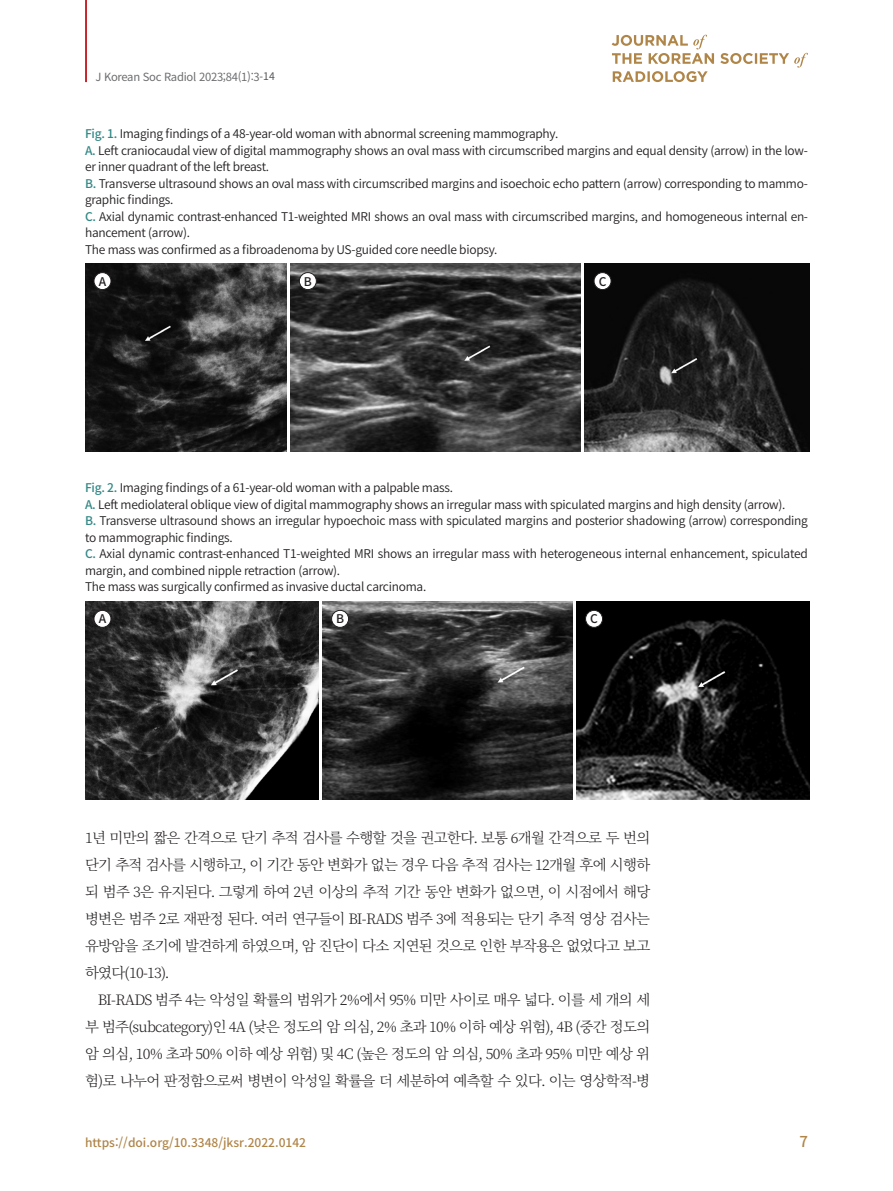
<style>
.page{position:relative;width:893px;height:1191px;background:#fff}
.page>*{position:absolute;margin:0;border:0;box-sizing:border-box;transform-origin:0 0}
.t1{font:500 15px "Noto Sans CJ Kkr";color:#b08548}
.본문{font:300 14.4px/27px "Noto Serif CJ Kkr";letter-spacing:-.05em;color:#231f20;text-align:justify}
.그림제목1{font:600 12px/16.5px "Noto Sans CJ Kkr";letter-spacing:-.02em;color:#231f20}
.그림제목{font:600 12px "Noto Sans CJ Kkr";letter-spacing:-.02em;color:#231f20}
.t2{font:500 12px "Noto Sans CJ Kkr";color:#b08548}
.캡션{font:500 12px "Noto Sans CJ Kkr";color:#231f20}
.t3{font:11.25px "Noto Sans CJ Kkr";letter-spacing:-.025em;color:#6c6d70}
.s1{font-size:10.5px;color:#57585a}
.s2{font-weight:500;color:#328886}
</style>
<div class="page">
<hr style="left:85px;top:0;width:2px;height:82px;background:#c8242b">
<svg style="left:612px;top:35px;width:196px;height:47px"></svg>
<img style="left:85px;top:264px;width:201px;height:188px">
<img style="left:290px;top:264px;width:290px;height:188px">
<img style="left:585px;top:264px;width:224px;height:188px">
<div style="left:94px;top:272px;width:17px;height:18px;background:#fff;border-radius:50%"></div>
<div style="left:94px;top:272px;width:17px;height:18px;border:1px solid #231f20;border-radius:50%"></div>
<div style="left:299px;top:272px;width:17px;height:18px;background:#fff;border-radius:50%"></div>
<div style="left:299px;top:272px;width:18px;height:18px;border:1px solid #231f20;border-radius:50%"></div>
<div style="left:594px;top:272px;width:17px;height:18px;background:#fff;border-radius:50%"></div>
<div style="left:594px;top:272px;width:17px;height:18px;border:1px solid #231f20;border-radius:50%"></div>
<img style="left:85px;top:601px;width:233px;height:198px">
<img style="left:323px;top:601px;width:249px;height:198px">
<img style="left:576px;top:601px;width:234px;height:198px">
<div style="left:94px;top:610px;width:17px;height:17px;background:#fff;border-radius:50%"></div>
<div style="left:94px;top:610px;width:17px;height:17px;border:1px solid #231f20;border-radius:50%"></div>
<div style="left:332px;top:610px;width:17px;height:17px;background:#fff;border-radius:50%"></div>
<div style="left:331px;top:610px;width:18px;height:17px;border:1px solid #231f20;border-radius:50%"></div>
<div style="left:585px;top:610px;width:18px;height:17px;background:#fff;border-radius:50%"></div>
<div style="left:585px;top:610px;width:18px;height:17px;border:1px solid #231f20;border-radius:50%"></div>
<p class="t3" style="left:96px;top:70px;width:181px">J Korean Soc Radiol 2023;84(1):3<span class="s1">-14</span></p>
<p class="그림제목" style="left:85px;top:127px;width:475px"><span class="s2">Fig. 1.</span> Imaging findings of a 48-year-old woman with abnormal screening mammography.</p>
<p class="그림제목1" style="left:85px;top:142px;width:724px"><span class="s2">A.</span> Left craniocaudal view of digital mammography shows an oval mass with circumscribed margins and equal density (arrow) in the low&shy;er inner quadrant of the left breast.</p>
<p class="그림제목1" style="left:85px;top:175px;width:724px"><span class="s2">B.</span> Transverse ultrasound shows an oval mass with circumscribed margins and isoechoic echo pattern (arrow) corresponding to mammo&shy;graphic findings.</p>
<p class="그림제목1" style="left:85px;top:208px;width:724px"><span class="s2">C.</span> Axial dynamic contrast-enhanced T1-weighted MRI shows an oval mass with circumscribed margins, and homogeneous internal en&shy;hancement (arrow).</p>
<p class="그림제목1" style="left:85px;top:241px;width:414px">The mass was confirmed as a fibroadenoma by US-guided core needle biopsy.</p>
<p class="캡션" style="left:99px;top:274px;width:9px">A</p>
<p class="캡션" style="left:304px;top:274px;width:10px">B</p>
<p class="캡션" style="left:599px;top:274px;width:9px">C</p>
<p class="그림제목" style="left:85px;top:481px;width:370px"><span class="s2">Fig. 2.</span> Imaging findings of a 61-year-old woman with a palpable mass.</p>
<p class="그림제목1" style="left:85px;top:496px;width:702px"><span class="s2">A.</span> Left mediolateral oblique view of digital mammography shows an irregular mass with spiculated margins and high density (arrow).</p>
<p class="그림제목1" style="left:85px;top:513px;width:724px"><span class="s2">B.</span> Transverse ultrasound shows an irregular hypoechoic mass with spiculated margins and posterior shadowing (arrow) corresponding to mammographic findings.</p>
<p class="그림제목1" style="left:85px;top:546px;width:724px"><span class="s2">C.</span> Axial dynamic contrast-enhanced T1-weighted MRI shows an irregular mass with heterogeneous internal enhancement, spiculated margin, and combined nipple retraction (arrow).</p>
<p class="그림제목1" style="left:85px;top:579px;width:343px">The mass was surgically confirmed as invasive ductal carcinoma.</p>
<p class="캡션" style="left:99px;top:612px;width:9px">A</p>
<p class="캡션" style="left:336px;top:612px;width:10px">B</p>
<p class="캡션" style="left:590px;top:612px;width:9px">C</p>
<p class="본문" style="left:85px;top:824px;width:567px">1년 미만의 짧은 간격으로 단기 추적 검사를 수행할 것을 권고한다. 보통 6개월 간격으로 두 번의 단기 추적 검사를 시행하고, 이 기간 동안 변화가 없는 경우 다음 추적 검사는 12개월 후에 시행하 되 범주 3은 유지된다. 그렇게 하여 2년 이상의 추적 기간 동안 변화가 없으면, 이 시점에서 해당 병변은 범주 2로 재판정 된다. 여러 연구들이 BI-RADS 범주 3에 적용되는 단기 추적 영상 검사는 유방암을 조기에 발견하게 하였으며, 암 진단이 다소 지연된 것으로 인한 부작용은 없었다고 보고 하였다(10-13).</p>
<p class="본문" style="left:85px;top:986px;width:567px;text-indent:13px">BI-RADS 범주 4는 악성일 확률의 범위가 2%에서 95% 미만 사이로 매우 넓다. 이를 세 개의 세 부 범주(subcategory)인 4A (낮은 정도의 암 의심, 2% 초과 10% 이하 예상 위험), 4B (중간 정도의 암 의심, 10% 초과 50% 이하 예상 위험) 및 4C (높은 정도의 암 의심, 50% 초과 95% 미만 예상 위 험)로 나누어 판정함으로써 병변이 악성일 확률을 더 세분하여 예측할 수 있다. 이는 영상학적-병</p>
<p class="t2" style="left:85px;top:1135px;width:222px">https://doi.org/10.3348/jksr.2022.0142</p>
<p class="t1" style="left:799px;top:1132px;width:10px">7</p>
</div>
